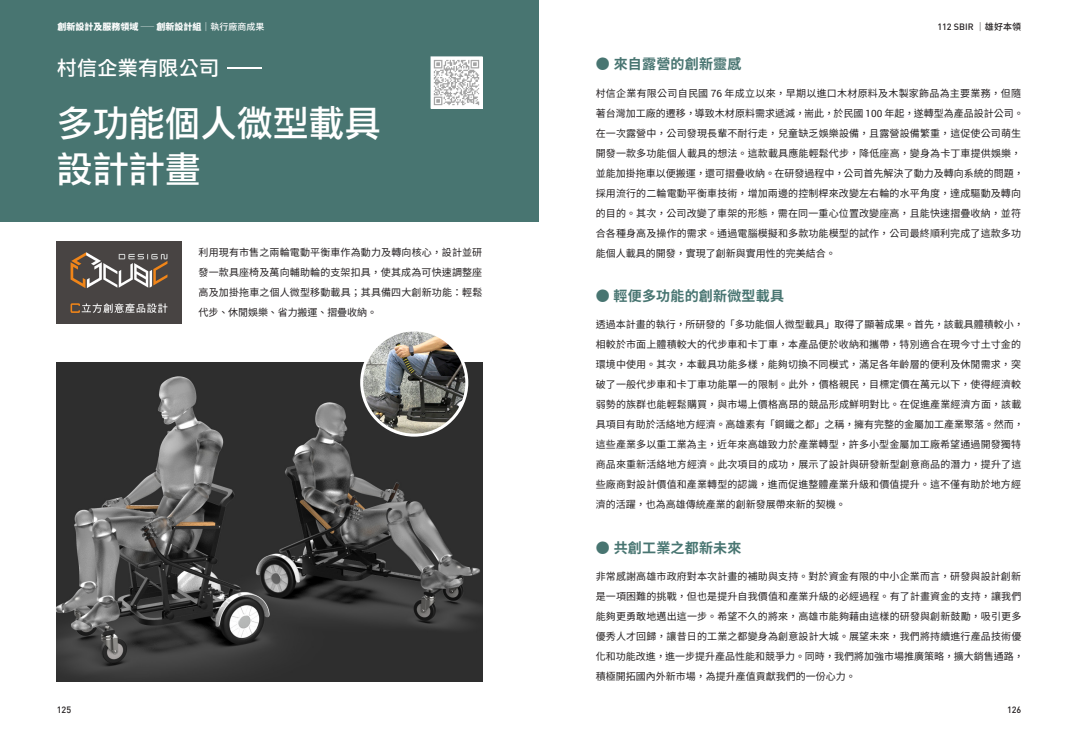
<style>
.page{position:relative;width:1078px;height:738px;background:#fff}
.page>*{position:absolute;margin:0;border:0;box-sizing:border-box;transform-origin:0 0}
.t1{font:300 36px "ST Heiti J";color:#fff}
.t2{font:300 20px "ST Heiti J";letter-spacing:.015em;color:#fff}
.t3{font:700 14px "Noto Sans CJ Ktc";letter-spacing:.015em;color:#487571}
.t4{font:10px/20px "Noto Sans CJ Ktc";letter-spacing:.015em;color:#231f20}
.t5{font:900 9px "Noto Sans CJ Ktc";color:#fff}
.t6{font:500 9px "DIN";color:#231f20}
.s1{font-weight:100}
.s2{font-weight:500}
.s3{font-family:"Adobe Ming Std";font-weight:300}
.s4{font-family:"Noto Sans CJ Ktc"}
.s5{font-family:"Roboto"}
</style>
<div class="page">
<div style="left:0;top:0;width:539px;height:221px;background:#487571"></div>
<img style="left:57px;top:241px;width:125px;height:82px">
<img style="left:57px;top:362px;width:425px;height:318px">
<img style="left:361px;top:330px;width:105px;height:105px;border-radius:53px">
<div style="left:360px;top:328px;width:108px;height:108px;border:3px solid #fff;border-radius:50%"></div>
<img style="left:433px;top:59px;width:47px;height:47px">
<div style="left:431px;top:57px;width:51px;height:51px;border:1px solid #fff"></div>
<p class="t5" style="left:57px;top:22px;width:209px">創新設計及服務領域<span class="s1">－</span>創新設計組<span class="s2">｜執行廠商成果</span></p>
<p class="t2" style="left:57px;top:54px;width:214px">村信企業有限公司－</p>
<p class="t1" style="left:57px;top:99px;width:325px">多功能個人微型載具</p>
<p class="t1" style="left:57px;top:145px;width:145px">設計計畫</p>
<p class="t4" style="left:198px;top:242px;width:285px;text-align:justify">利用現有市售之兩輪電動平衡車作為動力及轉向核心，設計並研發一款具座椅及萬向輔助輪的支架扣具，使其成為可快速調整座高及加掛拖車之個人微型移動載具；其具備四大創新功能：輕鬆代步、休閒娛樂、省力搬運、摺疊收納。</p>
<p class="t3" style="left:595px;top:56px;width:147px"><span class="s3">●</span> 來自露營的創新靈感</p>
<p class="t6" style="left:937px;top:21px;width:85px">112 SBIR <span class="s4">｜雄好本領</span></p>
<p class="t4" style="left:595px;top:83px;width:429px">村信企業有限公司自民國 <span class="s5">76</span> 年成立以來，早期以進口木材原料及木製家飾品為主要業務，但隨著台灣加工廠的遷移，導致木材原料需求遞減，耑此，於民國 <span class="s5">100</span> 年起，遂轉型為產品設計公司。在一次露營中，公司發現長輩不耐行走，兒童缺乏娛樂設備，且露營設備繁重，這促使公司萌生開發一款多功能個人載具的想法。這款載具應能輕鬆代步，降低座高，變身為卡丁車提供娛樂，並能加掛拖車以便搬運，還可摺疊收納。在研發過程中，公司首先解決了動力及轉向系統的問題，採用流行的二輪電動平衡車技術，增加兩邊的控制桿來改變左右輪的水平角度，達成驅動及轉向的目的。其次，公司改變了車架的形態，需在同一重心位置改變座高，且能快速摺疊收納，並符合各種身高及操作的需求。通過電腦模擬和多款功能模型的試作，公司最終順利完成了這款多功能個人載具的開發，實現了創新與實用性的完美結合。</p>
<p class="t3" style="left:595px;top:287px;width:190px"><span class="s3">●</span> 輕便多功能的創新微型載具</p>
<p class="t4" style="left:595px;top:314px;width:429px">透過本計畫的執行，所研發的「多功能個人微型載具」取得了顯著成果。首先，該載具體積較小，相較於市面上體積較大的代步車和卡丁車，本產品便於收納和攜帶，特別適合在現今寸土寸金的環境中使用。其次，本載具功能多樣，能夠切換不同模式，滿足各年齡層的便利及休閒需求，突破了一般代步車和卡丁車功能單一的限制。此外，價格親民，目標定價在萬元以下，使得經濟較弱勢的族群也能輕鬆購買，與市場上價格高昂的競品形成鮮明對比。在促進產業經濟方面，該載具項目有助於活絡地方經濟。高雄素有「鋼鐵之都」之稱，擁有完整的金屬加工產業聚落。然而，這些產業多以重工業為主，近年來高雄致力於產業轉型，許多小型金屬加工廠希望通過開發獨特商品來重新活絡地方經濟。此次項目的成功，展示了設計與研發新型創意商品的潛力，提升了這些廠商對設計價值和產業轉型的認識，進而促進整體產業升級和價值提升。這不僅有助於地方經濟的活躍，也為高雄傳統產業的創新發展帶來新的契機。</p>
<p class="t3" style="left:595px;top:539px;width:147px"><span class="s3">●</span> 共創工業之都新未來</p>
<p class="t4" style="left:595px;top:566px;width:429px">非常感謝高雄市政府對本次計畫的補助與支持。對於資金有限的中小企業而言，研發與設計創新是一項困難的挑戰，但也是提升自我價值和產業升級的必經過程。有了計畫資金的支持，讓我們能夠更勇敢地邁出這一步。希望不久的將來，高雄市能夠藉由這樣的研發與創新鼓勵，吸引更多優秀人才回歸，讓昔日的工業之都變身為創意設計大城。展望未來，我們將持續進行產品技術優化和功能改進，進一步提升產品性能和競爭力。同時，我們將加強市場推廣策略，擴大銷售通路，積極開拓國內外新市場，為提升產值貢獻我們的一份心力。</p>
<p class="t6" style="left:57px;top:703px;width:16px">125</p>
<p class="t6" style="left:1006px;top:703px;width:16px">126</p>
</div>
